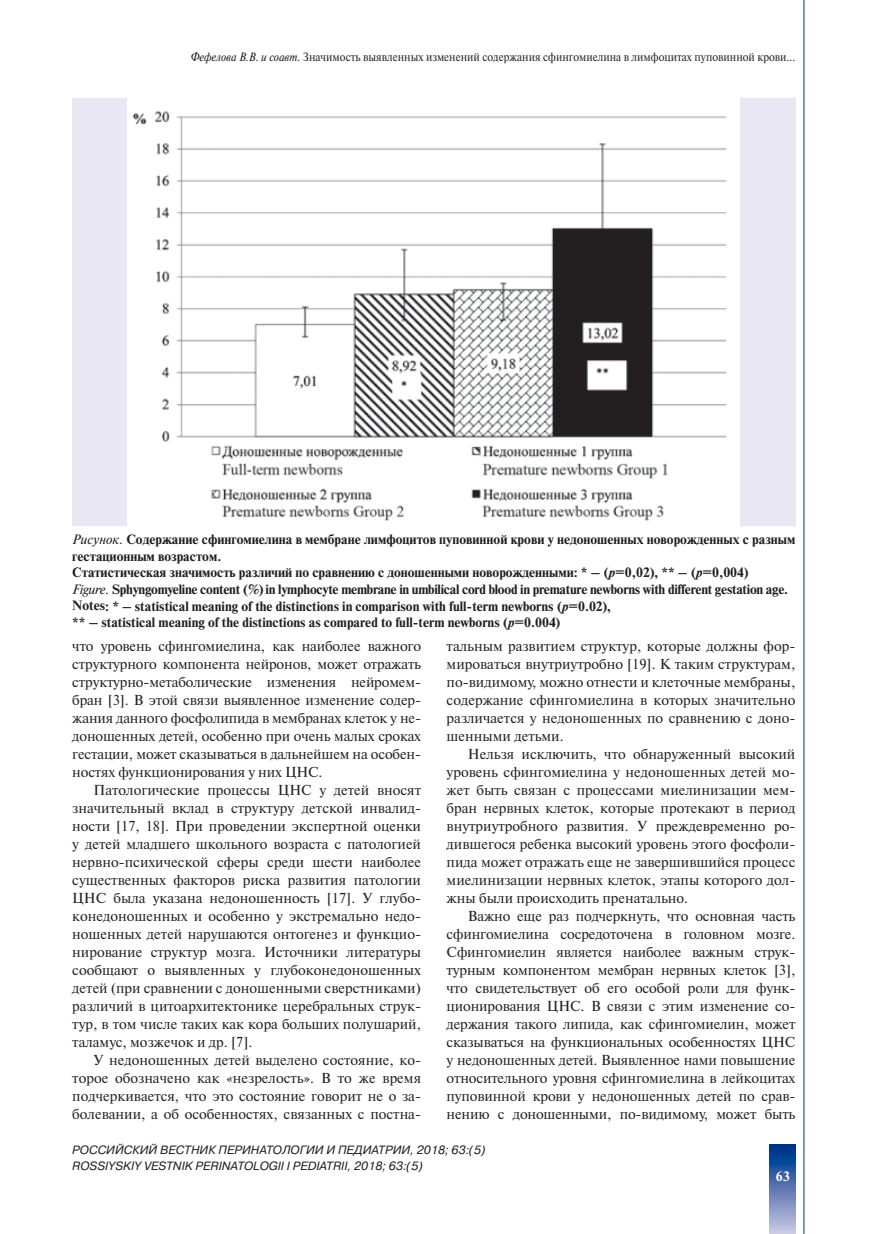
<style>
.page{position:relative;width:872px;height:1234px;background:#fff}
.page>*{position:absolute;margin:0;border:0;box-sizing:border-box;transform-origin:0 0}
.t1{font:14.4px/18px "Newton C";color:#231f20;text-align:justify}
.t2{font:700 13.5px/16.5px "Newton C";color:#231f20}
.t3{font:700 13.5px "Newton C";color:#fff}
.t4{font:italic 12px/16.5px "Pragmatica C";color:#231f20}
.t5{font:12px "Newton C";color:#231f20;scale:.9 1}
.s1{font-style:italic}
.s2{font-weight:400;font-style:italic}
</style>
<div class="page">
<svg style="left:770px;top:1144px;width:25px;height:89px;background:#5a78b3"></svg>
<hr style="left:803px;top:0;width:1px;height:1233px;background:#003186">
<div style="left:72px;top:98px;width:723px;height:427px;background:#e8e7f3"></div>
<img style="left:128px;top:98px;width:612px;height:427px">
<p class="t5" style="left:191px;top:50px;width:673px"><span class="s1">Фефелова В.В. и соавт.</span> Значимость выявленных изменений содержания сфингомиелина в лимфоцитах пуповинной крови...</p>
<p class="t2" style="left:72px;top:531px;width:724px"><span class="s2">Рисунок.</span> Содержание сфингомиелина в мембране лимфоцитов пуповинной крови у недоношенных новорожденных с разным гестационным возрастом.<br>Статистическая значимость различий по сравнению с доношенными новорожденными: * – (<span class="s1">р</span>=0,02), ** – (<span class="s1">р</span>=0,004)<br><span class="s2">Figure.</span> Sphyngomyeline content (%) in lymphocyte membrane in umbilical cord blood in premature newborns with different gestation age.<br>Notes: * – statistical meaning of the distinctions in comparison with full-term newborns (<span class="s1">р</span>=0.02),<br>** – statistical meaning of the distinctions as compared to full-term newborns (<span class="s1">р</span>=0.004)</p>
<p class="t1" style="left:72px;top:636px;width:350px">что уровень сфингомиелина, как наиболее важного структурного компонента нейронов, может отражать структурно-метаболические изменения нейромем&shy;бран [3]. В этой связи выявленное изменение содер&shy;жания данного фосфолипида в мембранах клеток у не&shy;доношенных детей, особенно при очень малых сроках гестации, может сказываться в дальнейшем на особен&shy;ностях функционирования у них ЦНС.</p>
<p class="t1" style="left:72px;top:780px;width:350px;text-indent:21px">Патологические процессы ЦНС у детей вносят значительный вклад в структуру детской инвалид&shy;ности [17, 18]. При проведении экспертной оценки у детей младшего школьного возраста с патологией нервно-психической сферы среди шести наиболее существенных факторов риска развития патологии ЦНС была указана недоношенность [17]. У глубо&shy;конедоношенных и особенно у экстремально недо&shy;ношенных детей нарушаются онтогенез и функцио&shy;нирование структур мозга. Источники литературы сообщают о выявленных у глубоконедоношенных детей (при сравнении с доношенными сверстниками) различий в цитоархитектонике церебральных струк&shy;тур, в том числе таких как кора больших полушарий, таламус, мозжечок и др. [7].</p>
<p class="t1" style="left:72px;top:1050px;width:350px;text-indent:21px">У недоношенных детей выделено состояние, ко&shy;торое обозначено как <span class="s1">«</span>незрелость». В то же время подчеркивается, что это состояние говорит не о за&shy;болевании, а об особенностях, связанных с постна-</p>
<p class="t1" style="left:446px;top:636px;width:350px">тальным развитием структур, которые должны фор&shy;мироваться внутриутробно [19]. К таким структурам, по-видимому, можно отнести и клеточные мембраны, содержание сфингомиелина в которых значительно различается у недоношенных по сравнению с доно&shy;шенными детьми.</p>
<p class="t1" style="left:446px;top:744px;width:350px;text-indent:21px">Нельзя исключить, что обнаруженный высокий уровень сфингомиелина у недоношенных детей мо&shy;жет быть связан с процессами миелинизации мем&shy;бран нервных клеток, которые протекают в период внутриутробного развития. У преждевременно ро&shy;дившегося ребенка высокий уровень этого фосфоли&shy;пида может отражать еще не завершившийся процесс миелинизации нервных клеток, этапы которого дол&shy;жны были происходить пренатально.</p>
<p class="t1" style="left:446px;top:906px;width:350px;text-indent:21px">Важно еще раз подчеркнуть, что основная часть сфингомиелина сосредоточена в головном мозге.<br>Сфингомиелин является наиболее важным струк&shy;турным компонентом мембран нервных клеток [3], что свидетельствует об его особой роли для функ&shy;ционирования ЦНС. В связи с этим изменение со&shy;держания такого липида, как сфингомиелин, может сказываться на функциональных особенностях ЦНС у недоношенных детей. Выявленное нами повышение относительного уровня сфингомиелина в лейкоцитах пуповинной крови у недоношенных детей по срав&shy;нению с доношенными, по-видимому, может быть</p>
<p class="t4" style="left:72px;top:1141px;width:415px">РОССИЙСКИЙ ВЕСТНИК ПЕРИНАТОЛОГИИ И ПЕДИАТРИИ, 2018; 63:(5)<br>ROSSIYSKIY VESTNIK PERINATOLOGII I PEDIATRII, 2018; 63:(5)</p>
<p class="t3" style="left:775px;top:1168px;width:15px">63</p>
</div>
